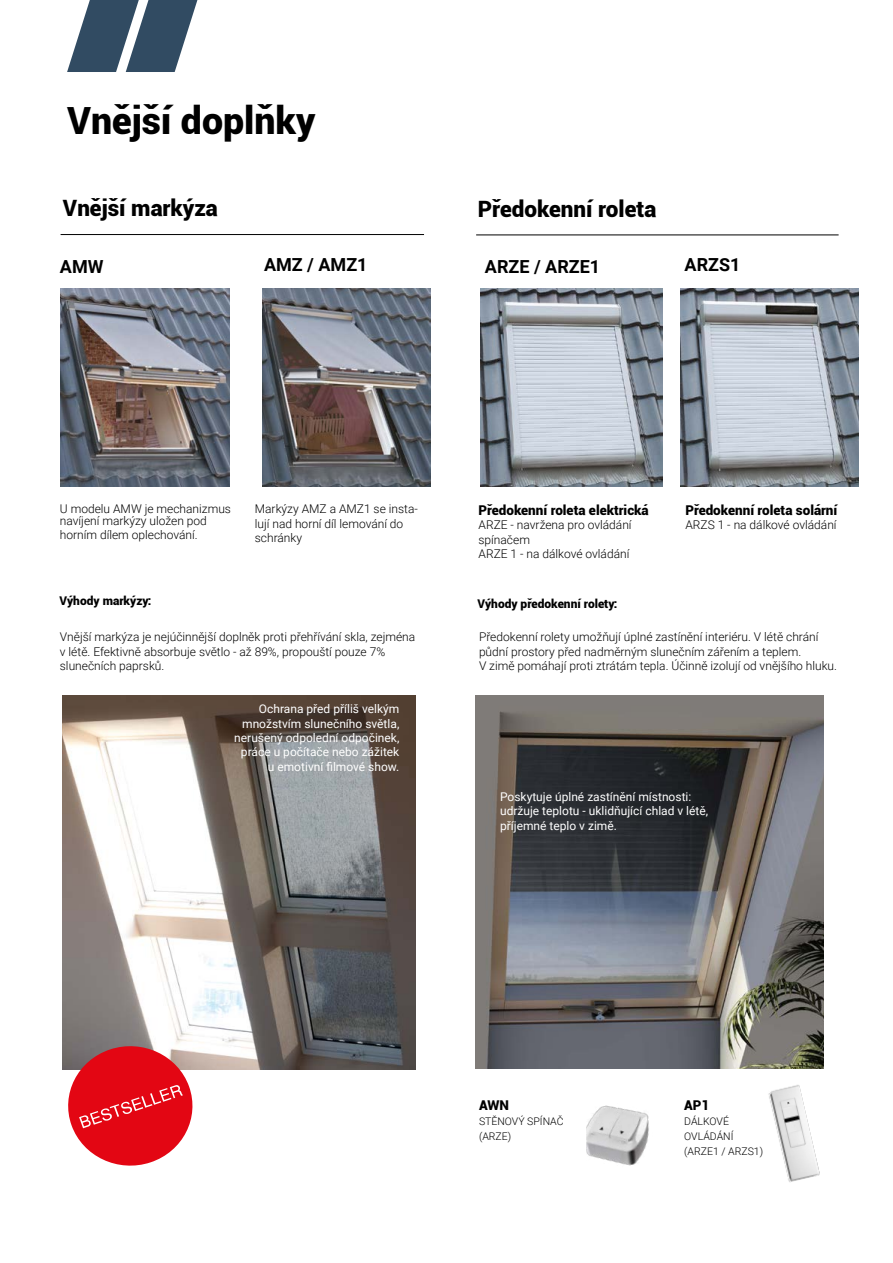
<style>
.page{position:relative;width:893px;height:1263px;background:#fff}
.page>*{position:absolute;margin:0;border:0;box-sizing:border-box;transform-origin:0 0}
.t1{font:900 37.5px "Roboto";color:#000}
.t2{font:900 22.5px "Roboto";color:#000}
.t3{font:700 18px "Roboto";color:#000}
.t4{font:900 13.5px "Roboto";color:#000}
.t5{font:300 12px/14.4px "Roboto";color:#000}
.t6{font:12px/14.4px "Roboto";color:#fff;text-align:right}
.t7{font:900 12px "Roboto";color:#000}
.t8{font:300 10.5px "Roboto";color:#000}
</style>
<div class="page">
<img style="left:480px;top:289px;width:183px;height:198px">
<img style="left:680px;top:289px;width:179px;height:198px">
<svg style="left:67px;top:0;width:131px;height:72px"></svg>
<img style="left:63px;top:696px;width:352px;height:373px">
<img style="left:60px;top:289px;width:170px;height:198px">
<img style="left:262px;top:289px;width:168px;height:197px">
<hr style="left:61px;top:234px;width:363px;height:1px;background:#000">
<hr style="left:476px;top:235px;width:363px;height:1px;background:#000">
<svg style="left:62px;top:1030px;width:147px;height:136px"></svg>
<img style="left:476px;top:696px;width:348px;height:373px">
<img style="left:768px;top:1085px;width:52px;height:97px">
<img style="left:586px;top:1105px;width:63px;height:61px">
<p class="t1" style="left:67px;top:94px;width:250px">Vnější doplňky</p>
<p class="t2" style="left:63px;top:193px;width:156px">Vnější markýza</p>
<p class="t2" style="left:478px;top:193px;width:180px">Předokenní roleta</p>
<p class="t3" style="left:60px;top:254px;width:45px">AMW</p>
<p class="t3" style="left:264px;top:252px;width:105px">AMZ / AMZ1</p>
<p class="t3" style="left:485px;top:254px;width:117px">ARZE / ARZE1</p>
<p class="t3" style="left:685px;top:252px;width:57px">ARZS1</p>
<p class="t5" style="left:60px;top:503px;width:173px;line-height:11.7px">U modelu AMW je mechanizmus navíjení markýzy uložen pod</p>
<p class="t5" style="left:60px;top:527px;width:139px">horním dílem oplechování.</p>
<p class="t5" style="left:255px;top:501px;width:165px">Markýzy AMZ a AMZ1 se insta&shy;lují nad horní díl lemování do schránky</p>
<p class="t4" style="left:479px;top:500px;width:172px">Předokenní roleta elektrická</p>
<p class="t5" style="left:479px;top:517px;width:155px">ARZE - navržena pro ovládání spínačem</p>
<p class="t5" style="left:479px;top:546px;width:152px">ARZE 1 - na dálkové ovládání</p>
<p class="t4" style="left:685px;top:500px;width:153px">Předokenní roleta solární</p>
<p class="t5" style="left:685px;top:517px;width:153px">ARZS 1 - na dálkové ovládání</p>
<p class="t7" style="left:60px;top:592px;width:93px">Výhody markýzy:</p>
<p class="t7" style="left:477px;top:596px;width:141px">Výhody předokenní rolety:</p>
<p class="t5" style="left:60px;top:629px;width:357px">Vnější markýza je nejúčinnější doplněk proti přehřívání skla, zejména v létě. Efektivně absorbuje světlo - až 89%, propouští pouze 7% slunečních paprsků.</p>
<p class="t6" style="left:234px;top:701px;width:167px">Ochrana před příliš velkým množstvím slunečního světla, nerušený odpolední odpočinek, práce u počítače nebo zážitek</p>
<p class="t6" style="left:268px;top:759px;width:133px">u emotivní filmové show.</p>
<p class="t5" style="left:479px;top:629px;width:360px">Předokenní rolety umožňují úplné zastínění interiéru. V létě chrání půdní prostory před nadměrným slunečním zářením a teplem.<br>V zimě pomáhají proti ztrátám tepla. Účinně izolují od vnějšího hluku.</p>
<p class="t6" style="left:500px;top:789px;width:193px">Poskytuje úplné zastínění místnosti:</p>
<p class="t6" style="left:500px;top:803px;width:210px">udržuje teplotu - uklidňující chlad v létě,</p>
<p class="t6" style="left:500px;top:818px;width:118px">příjemné teplo v zimě.</p>
<p class="t4" style="left:479px;top:1096px;width:31px">AWN</p>
<p class="t8" style="left:479px;top:1114px;width:86px">STĚNOVÝ SPÍNAČ</p>
<p class="t8" style="left:479px;top:1129px;width:34px">(ARZE)</p>
<p class="t4" style="left:684px;top:1096px;width:27px">AP1</p>
<p class="t8" style="left:684px;top:1114px;width:46px">DÁLKOVÉ</p>
<p class="t8" style="left:684px;top:1129px;width:51px">OVLÁDÁNÍ</p>
<p class="t8" style="left:684px;top:1144px;width:80px">(ARZE1 / ARZS1)</p>
</div>
